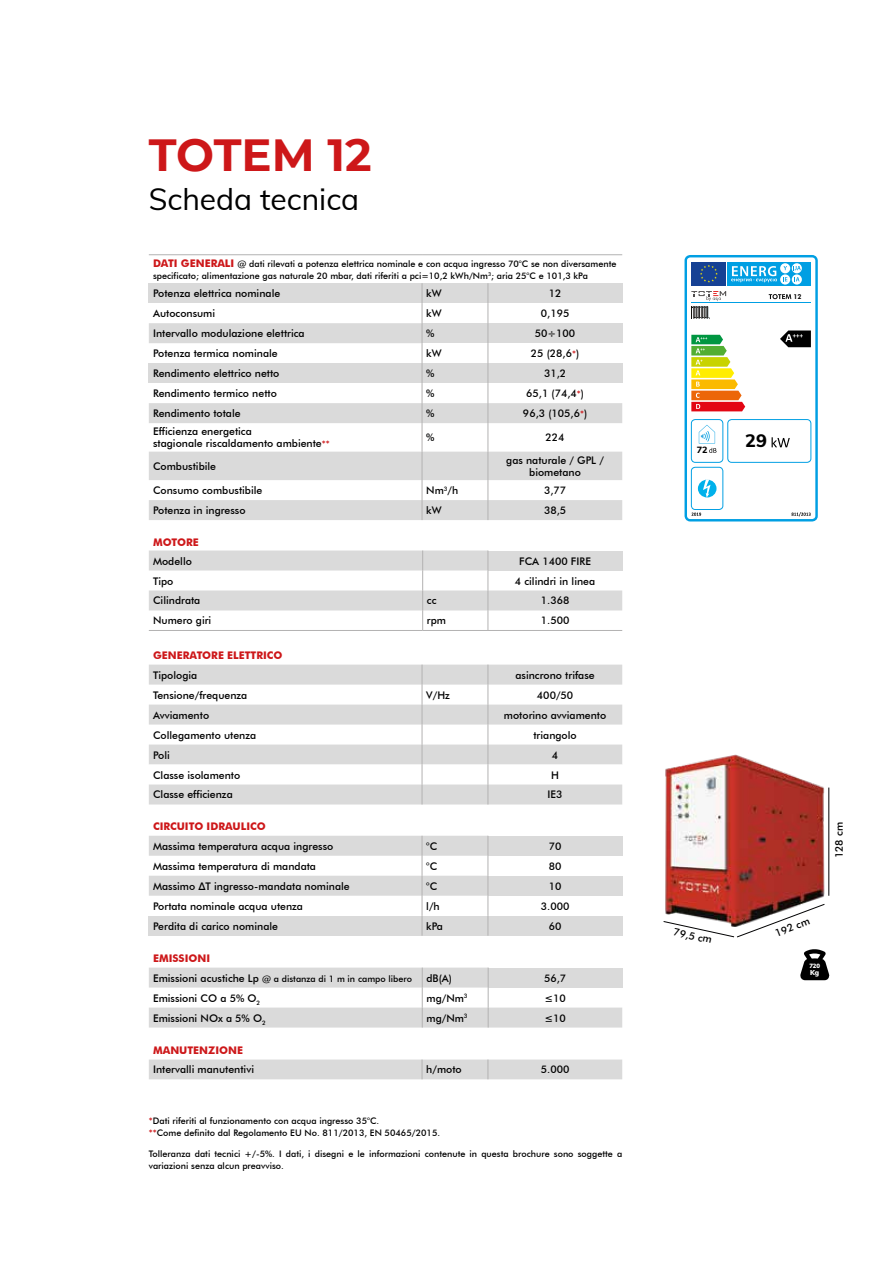
<style>
.page{position:relative;width:893px;height:1263px;background:#fff}
.page>*{position:absolute;margin:0;border:0;box-sizing:border-box;transform-origin:0 0}
.t1{font:700 45px "Montserrat";color:#cd1719}
.t2{font:30px "Muli";color:#000}
.t3{font:800 18px "Muli";color:#000}
.t4{font:500 10.5px/12px "Futura BT";color:#000}
.t5{font:700 10.5px "Futura BT";color:#cd1719}
.t6{font:500 9px/12px "Futura BT";color:#000}
.t7{font:800 9px "Muli";color:#000}
.t8{font:900 6.9px "Muli";color:#fff;scale:.96 1}
.t9{font:800 6.75px "Futura BT";color:#000}
.t10{font:900 6px "Muli";color:#fff}
.s1{font-weight:700;font-size:10.5px;color:#cd1719}
.s2{font-size:9px;color:#cd1719}
.s3{font-size:10.5px}
.s4{color:#cd1719}
</style>
<div class="page">
<div style="left:149px;top:283px;width:273px;height:20px;background:#dadada"></div>
<svg style="left:149px;top:323px;width:273px;height:80px"></svg>
<div style="left:149px;top:363px;width:273px;height:20px;background:#dadada"></div>
<svg style="left:149px;top:403px;width:273px;height:117px;fill:#dadada"></svg>
<hr style="left:149px;top:254px;width:273px;height:1px;background:#b3b2b2">
<hr style="left:422px;top:254px;width:66px;height:1px;background:#b3b2b2">
<hr style="left:488px;top:254px;width:134px;height:1px;background:#b3b2b2">
<svg style="left:422px;top:283px;width:200px;height:237px"></svg>
<img style="left:665px;top:754px;width:160px;height:149px">
<div style="left:488px;top:836px;width:134px;height:20px;background:#dadada"></div>
<div style="left:488px;top:876px;width:134px;height:20px;background:#dadada"></div>
<div style="left:488px;top:916px;width:134px;height:20px;background:#dadada"></div>
<svg style="left:149px;top:836px;width:340px;height:100px"></svg>
<svg style="left:149px;top:665px;width:473px;height:139px"></svg>
<svg style="left:149px;top:550px;width:473px;height:80px"></svg>
<hr style="left:149px;top:630px;width:274px;height:1px;background:#b3b2b2">
<hr style="left:423px;top:630px;width:65px;height:1px;background:#b3b2b2">
<hr style="left:488px;top:630px;width:134px;height:1px;background:#b3b2b2">
<svg style="left:149px;top:967px;width:473px;height:60px"></svg>
<div style="left:149px;top:1059px;width:473px;height:20px;background:#dadada"></div>
<svg style="left:684px;top:255px;width:134px;height:266px"></svg>
<svg style="left:663px;top:903px;width:162px;height:35px"></svg>
<hr style="left:828px;top:787px;width:1px;height:109px;background:#020203">
<svg style="left:800px;top:949px;width:29px;height:31px"></svg>
<h1 class="t1" style="left:149px;top:123px;width:224px">TOTEM 12</h1>
<h2 class="t2" style="left:149px;top:177px;width:212px">Scheda tecnica</h2>
<p class="t6" style="left:153px;top:258px;width:465px"><span class="s1">DATI GENERALI</span> @ dati rilevati a potenza elettrica nominale e con acqua ingresso 70°C se non diversamente specificato; alimentazione gas naturale 20 mbar, dati riferiti a pci=10,2 kWh/Nm<sup>3</sup>; aria 25°C e 101,3 kPa</p>
<p class="t4" style="left:153px;top:287px;width:129px">Potenza elettrica nominale</p>
<p class="t4" style="left:426px;top:287px;width:17px">kW</p>
<p class="t4" style="left:549px;top:287px;width:14px">12</p>
<p class="t4" style="left:153px;top:307px;width:64px">Autoconsumi</p>
<p class="t4" style="left:426px;top:307px;width:17px">kW</p>
<p class="t4" style="left:541px;top:307px;width:30px">0,195</p>
<p class="t4" style="left:153px;top:327px;width:153px">Intervallo modulazione elettrica</p>
<p class="t4" style="left:426px;top:327px;width:10px">%</p>
<p class="t4" style="left:535px;top:327px;width:42px">50÷100</p>
<p class="t4" style="left:153px;top:347px;width:126px">Potenza termica nominale</p>
<p class="t4" style="left:426px;top:347px;width:17px">kW</p>
<p class="t4" style="left:531px;top:347px;width:50px">25 (28,6<span class="s2">*</span>)</p>
<p class="t4" style="left:153px;top:367px;width:128px">Rendimento elettrico netto</p>
<p class="t4" style="left:426px;top:367px;width:10px">%</p>
<p class="t4" style="left:544px;top:367px;width:24px">31,2</p>
<p class="t4" style="left:153px;top:387px;width:125px">Rendimento termico netto</p>
<p class="t4" style="left:426px;top:387px;width:10px">%</p>
<p class="t4" style="left:526px;top:387px;width:59px">65,1 (74,4<span class="s2">*</span>)</p>
<p class="t4" style="left:153px;top:407px;width:89px">Rendimento totale</p>
<p class="t4" style="left:426px;top:407px;width:10px">%</p>
<p class="t4" style="left:523px;top:407px;width:66px">96,3 (105,6<span class="s2">*</span>)</p>
<p class="t4" style="left:153px;top:425px;width:178px">Efficienza energetica<br>stagionale riscaldamento ambiente<span class="s2">**</span></p>
<p class="t4" style="left:426px;top:432px;width:10px">%</p>
<p class="t4" style="left:546px;top:432px;width:21px">224</p>
<p class="t4" style="left:153px;top:460px;width:65px">Combustibile</p>
<p class="t4" style="left:506px;top:454px;width:99px;text-align:center">gas naturale / GPL / biometano</p>
<p class="t4" style="left:153px;top:484px;width:111px">Consumo combustibile</p>
<p class="t4" style="left:426px;top:484px;width:34px">Nm<sup>3</sup>/h</p>
<p class="t4" style="left:544px;top:484px;width:24px">3,77</p>
<p class="t4" style="left:153px;top:504px;width:94px">Potenza in ingresso</p>
<p class="t4" style="left:426px;top:504px;width:17px">kW</p>
<p class="t4" style="left:544px;top:504px;width:24px">38,5</p>
<p class="t5" style="left:153px;top:535px;width:47px">MOTORE</p>
<p class="t4" style="left:153px;top:555px;width:40px">Modello</p>
<p class="t4" style="left:519px;top:555px;width:73px">FCA 1400 FIRE</p>
<p class="t4" style="left:153px;top:575px;width:22px">Tipo</p>
<p class="t4" style="left:515px;top:575px;width:82px">4 cilindri in linea</p>
<p class="t4" style="left:153px;top:595px;width:49px">Cilindrata</p>
<p class="t4" style="left:427px;top:595px;width:11px">cc</p>
<p class="t4" style="left:541px;top:595px;width:30px">1.368</p>
<p class="t4" style="left:153px;top:615px;width:60px">Numero giri</p>
<p class="t4" style="left:427px;top:615px;width:21px">rpm</p>
<p class="t4" style="left:541px;top:615px;width:30px">1.500</p>
<p class="t5" style="left:153px;top:648px;width:131px">GENERATORE ELETTRICO</p>
<p class="t4" style="left:153px;top:669px;width:46px">Tipologia</p>
<p class="t4" style="left:515px;top:669px;width:81px">asincrono trifase</p>
<p class="t4" style="left:153px;top:689px;width:96px">Tensione/frequenza</p>
<p class="t4" style="left:426px;top:689px;width:25px">V/Hz</p>
<p class="t4" style="left:537px;top:689px;width:38px">400/50</p>
<p class="t4" style="left:153px;top:709px;width:58px">Avviamento</p>
<p class="t4" style="left:504px;top:709px;width:104px">motorino avviamento</p>
<p class="t4" style="left:153px;top:729px;width:105px">Collegamento utenza</p>
<p class="t4" style="left:533px;top:729px;width:45px">triangolo</p>
<p class="t4" style="left:153px;top:749px;width:18px">Poli</p>
<p class="t4" style="left:552px;top:749px;width:8px">4</p>
<p class="t4" style="left:153px;top:769px;width:89px">Classe isolamento</p>
<p class="t4" style="left:551px;top:769px;width:9px">H</p>
<p class="t4" style="left:153px;top:789px;width:81px">Classe efficienza</p>
<p class="t4" style="left:548px;top:789px;width:16px">IE3</p>
<p class="t5" style="left:153px;top:820px;width:114px">CIRCUITO IDRAULICO</p>
<p class="t4" style="left:153px;top:840px;width:182px">Massima temperatura acqua ingresso</p>
<p class="t4" style="left:426px;top:840px;width:12px">°C</p>
<p class="t4" style="left:549px;top:840px;width:14px">70</p>
<p class="t4" style="left:153px;top:860px;width:164px">Massima temperatura di mandata</p>
<p class="t4" style="left:426px;top:860px;width:12px">°C</p>
<p class="t4" style="left:549px;top:860px;width:14px">80</p>
<p class="t4" style="left:153px;top:880px;width:198px">Massimo ∆T ingresso-mandata nominale</p>
<p class="t4" style="left:426px;top:880px;width:12px">°C</p>
<p class="t4" style="left:549px;top:880px;width:14px">10</p>
<p class="t4" style="left:153px;top:900px;width:151px">Portata nominale acqua utenza</p>
<p class="t4" style="left:426px;top:900px;width:15px">l/h</p>
<p class="t4" style="left:541px;top:900px;width:30px">3.000</p>
<p class="t4" style="left:153px;top:920px;width:127px">Perdita di carico nominale</p>
<p class="t4" style="left:426px;top:920px;width:18px">kPa</p>
<p class="t4" style="left:549px;top:920px;width:14px">60</p>
<p class="t5" style="left:153px;top:951px;width:59px">EMISSIONI</p>
<p class="t6" style="left:153px;top:972px;width:260px"><span class="s3">Emissioni acustiche Lp</span> @ a distanza di 1 m in campo libero</p>
<p class="t4" style="left:426px;top:972px;width:27px">dB(A)</p>
<p class="t4" style="left:544px;top:972px;width:24px">56,7</p>
<p class="t4" style="left:153px;top:992px;width:109px">Emissioni CO a 5% O<sub>2</sub></p>
<p class="t4" style="left:426px;top:992px;width:43px">mg/Nm<sup>3</sup></p>
<p class="t4" style="left:544px;top:992px;width:23px">≤10</p>
<p class="t4" style="left:153px;top:1012px;width:114px">Emissioni NOx a 5% O<sub>2</sub></p>
<p class="t4" style="left:426px;top:1012px;width:43px">mg/Nm<sup>3</sup></p>
<p class="t4" style="left:544px;top:1012px;width:23px">≤10</p>
<p class="t5" style="left:153px;top:1043px;width:91px">MANUTENZIONE</p>
<p class="t4" style="left:153px;top:1063px;width:103px">Intervalli manutentivi</p>
<p class="t4" style="left:426px;top:1063px;width:37px">h/moto</p>
<p class="t4" style="left:541px;top:1063px;width:30px">5.000</p>
<p class="t6" style="left:149px;top:1115px;width:293px"><span class="s4">*</span>Dati riferiti al funzionamento con acqua ingresso 35°C.<br><span class="s4">**</span>Come definito dal Regolamento EU No. 811/2013, EN 50465/2015.</p>
<p class="t6" style="left:149px;top:1148px;width:475px">Tolleranza dati tecnici +/-5%. I dati, i disegni e le informazioni contenute in questa brochure sono soggette a variazioni senza alcun preavviso.</p>
<p class="t9" style="left:793px;top:293px;width:10px">12</p>
<p class="t7" style="left:697px;top:443px;width:12px">72</p>
<h3 class="t3" style="left:745px;top:427px;width:23px">29</h3>
<p class="t4" style="left:675px;top:926px;width:41px;rotate:12deg">79,5 cm</p>
<p class="t4" style="left:833px;top:858px;width:38px;rotate:-90deg">128 cm</p>
<p class="t4" style="left:773px;top:928px;width:38px;rotate:-21deg">192 cm</p>
<p class="t10" style="left:809px;top:962px;width:12px">720</p>
<p class="t8" style="left:810px;top:968px;width:11px">Kg</p>
</div>
